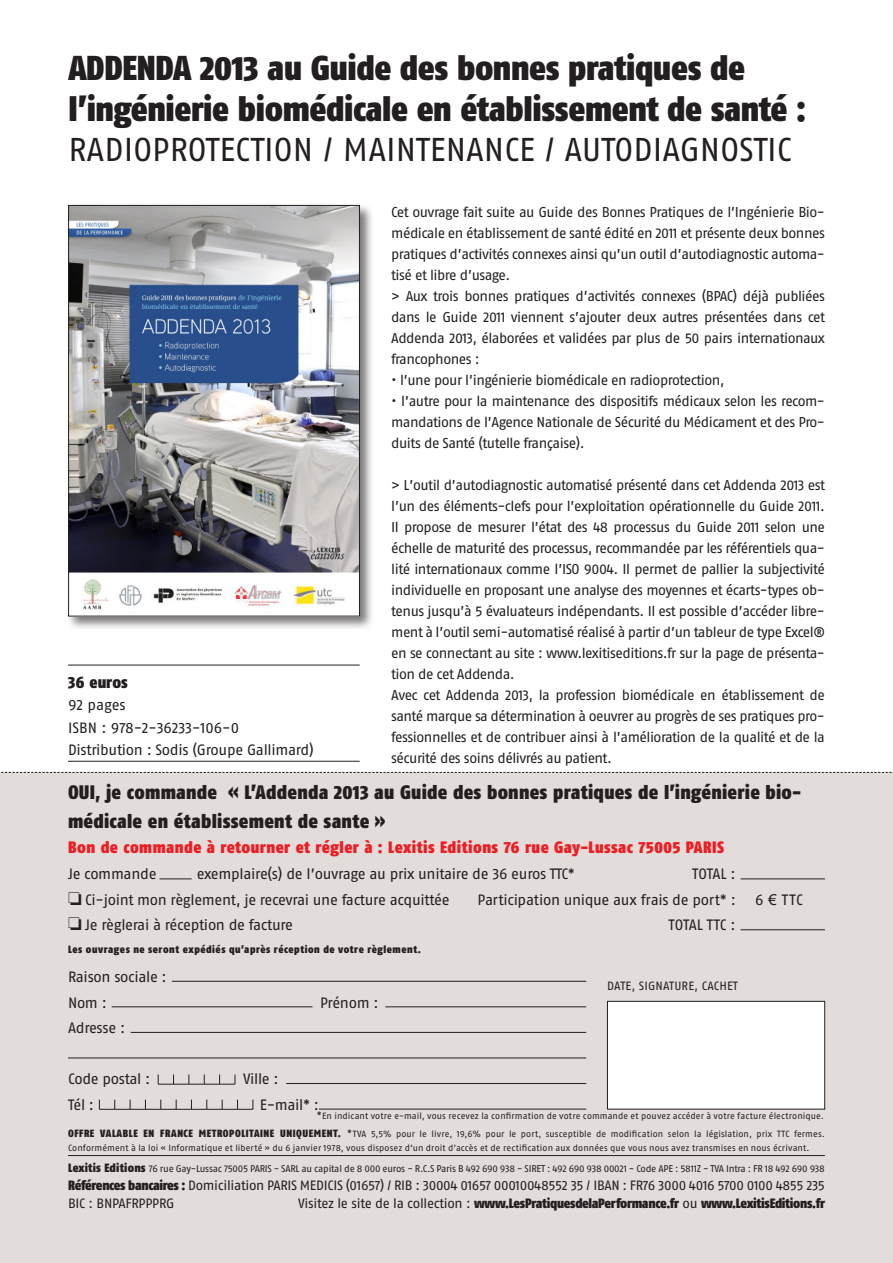
<style>
.page{position:relative;width:893px;height:1263px;background:#fff}
.page>*{position:absolute;margin:0;border:0;box-sizing:border-box;transform-origin:0 0}
.t1{font:34.5px/41.4px "Fago Co Black Lf";letter-spacing:-.01em;color:#231f20}
.t2{font:33px "Fago No Regular LF";color:#231f20}
.t3{font:19.5px/28.8px "Fago Co Black Lf";letter-spacing:.015em;color:#231f20}
.t4{font:16.5px "Fago Co Black Lf";letter-spacing:.025em;color:#ee1d23}
.t5{font:16.5px "Fago Co Black Lf";color:#231f20}
.t6{font:15px/22.5px "Fago No Regular LF";letter-spacing:-.02em;color:#231f20}
.t7{font:14.25px/21px "Fago No Regular LF";letter-spacing:-.035em;color:#231f20;text-align:justify}
.t8{font:13.5px "Fago No Regular LF";letter-spacing:-.02em;color:#231f20}
.t9{font:13.5px "Fago Co Black Lf";letter-spacing:-.02em;color:#231f20}
.t10{font:12px "Fago No Regular LF";letter-spacing:.01em;color:#231f20}
.t11{font:10.5px "Fago Co Black Lf";letter-spacing:.055em;color:#231f20}
.t12{font:9.75px "Fago No Regular LF";letter-spacing:-.025em;color:#231f20}
.t13{font:9px/13.5px "Fago No Regular LF";letter-spacing:.01em;color:#231f20}
.s1{font-family:"Arial"}
.s2{font-size:10.5px}
.s3{font-family:"Fago Co Black Lf";font-size:10.5px}
.s4{font-family:"Fago Co Black Lf";font-size:12px}
.s5{font-family:"Fago Co Black Lf"}
.s6{font-family:"Fago No Regular LF"}
</style>
<div class="page">
<div style="left:0;top:773px;width:893px;height:490px;background:#e2ddda"></div>
<svg style="left:0;top:772px;width:893px;height:1px"></svg>
<hr style="left:68px;top:1155px;width:757px;height:1px;background:#231f20">
<hr style="left:159px;top:879px;width:33px;height:1px;background:#231f20">
<hr style="left:741px;top:879px;width:84px;height:1px;background:#231f20">
<hr style="left:741px;top:929px;width:84px;height:1px;background:#231f20">
<div style="left:66px;top:203px;width:308px;height:428px;background:#231f20;opacity:.6"></div>
<img style="left:70px;top:207px;width:288px;height:407px">
<div style="left:68px;top:205px;width:292px;height:411px;border:1px solid #231f20"></div>
<div style="left:607px;top:1001px;width:218px;height:108px;background:#fff"></div>
<div style="left:607px;top:1001px;width:218px;height:108px;border:1px solid #231f20"></div>
<hr style="left:172px;top:981px;width:414px;height:1px;background:#231f20">
<hr style="left:112px;top:1006px;width:201px;height:1px;background:#231f20">
<hr style="left:385px;top:1006px;width:201px;height:1px;background:#231f20">
<hr style="left:131px;top:1032px;width:455px;height:1px;background:#231f20">
<hr style="left:286px;top:1083px;width:300px;height:1px;background:#231f20">
<hr style="left:319px;top:1109px;width:267px;height:1px;background:#231f20">
<hr style="left:158px;top:1084px;width:77px;height:1px;background:#231f20">
<hr style="left:99px;top:1109px;width:77px;height:1px;background:#231f20">
<hr style="left:176px;top:1109px;width:77px;height:1px;background:#231f20">
<hr style="left:68px;top:1058px;width:518px;height:1px;background:#231f20">
<hr style="left:68px;top:665px;width:292px;height:1px;background:#231f20">
<hr style="left:68px;top:761px;width:292px;height:1px;background:#231f20">
<p class="t1" style="left:68px;top:47px;width:739px">ADDENDA 2013 au Guide des bonnes pratiques de l’ingénierie biomédicale en établissement de santé :</p>
<p class="t2" style="left:68px;top:131px;width:725px">RADIOPROTECTION / MAINTENANCE / AUTODIAGNOSTIC</p>
<p class="t5" style="left:68px;top:672px;width:61px">36 euros</p>
<p class="t6" style="left:68px;top:694px;width:173px">92 pages<br>ISBN : 978-2-36233-106-0</p>
<p class="t6" style="left:68px;top:739px;width:247px">Distribution : Sodis (Groupe Gallimard)</p>
<p class="t7" style="left:391px;top:201px;width:435px">Cet ouvrage fait suite au Guide des Bonnes Pratiques de l’Ingénierie Bio&shy;médicale en établissement de santé édité en 2011 et présente deux bonnes pratiques d’activités connexes ainsi qu’un outil d’autodiagnostic automa&shy;tisé et libre d’usage.</p>
<p class="t7" style="left:391px;top:285px;width:435px">&gt; Aux trois bonnes pratiques d’activités connexes (BPAC) déjà publiées dans le Guide 2011 viennent s’ajouter deux autres présentées dans cet Addenda 2013, élaborées et validées par plus de 50 pairs internationaux francophones :</p>
<p class="t7" style="left:391px;top:369px;width:335px">• l’une pour l’ingénierie biomédicale en radioprotection,</p>
<p class="t7" style="left:391px;top:390px;width:435px">• l’autre pour la maintenance des dispositifs médicaux selon les recom&shy;mandations de l’Agence Nationale de Sécurité du Médicament et des Pro&shy;duits de Santé (tutelle française).</p>
<p class="t7" style="left:391px;top:474px;width:435px">&gt; L’outil d’autodiagnostic automatisé présenté dans cet Addenda 2013 est l’un des éléments-clefs pour l’exploitation opérationnelle du Guide 2011.<br>Il propose de mesurer l’état des 48 processus du Guide 2011 selon une échelle de maturité des processus, recommandée par les référentiels qua&shy;lité internationaux comme l’ISO 9004. Il permet de pallier la subjectivité individuelle en proposant une analyse des moyennes et écarts-types ob&shy;tenus jusqu’à 5 évaluateurs indépendants. Il est possible d’accéder libre&shy;ment à l’outil semi-automatisé réalisé à partir d’un tableur de type Excel®</p>
<p class="t7" style="left:391px;top:642px;width:435px">en se connectant au site : www.lexitiseditions.fr sur la page de présenta&shy;tion de cet Addenda.</p>
<p class="t7" style="left:391px;top:684px;width:435px">Avec cet Addenda 2013, la profession biomédicale en établissement de santé marque sa détermination à oeuvrer au progrès de ses pratiques pro&shy;fessionnelles et de contribuer ainsi à l’amélioration de la qualité et de la sécurité des soins délivrés au patient.</p>
<p class="t3" style="left:68px;top:777px;width:735px">OUI, je commande « L’Addenda 2013 au Guide des bonnes pratiques de l’ingénierie bio&shy;médicale en établissement de sante »</p>
<p class="t4" style="left:68px;top:837px;width:658px">Bon de commande à retourner et régler à : Lexitis Editions 76 rue Gay-Lussac 75005 PARIS</p>
<p class="t6" style="left:68px;top:862px;width:90px">Je commande</p>
<p class="t6" style="left:197px;top:862px;width:380px">exemplaire(s) de l’ouvrage au prix unitaire de 36 euros TTC*</p>
<p class="t6" style="left:692px;top:862px;width:45px">TOTAL :</p>
<p class="t6" style="left:477px;top:888px;width:260px">Participation unique aux frais de port* :</p>
<p class="t6" style="left:755px;top:888px;width:49px">6 <span class="s1">€</span> TTC</p>
<p class="t6" style="left:668px;top:913px;width:69px">TOTAL TTC :</p>
<p class="t6" style="left:68px;top:888px;width:383px">□ Ci-joint mon règlement, je recevrai une facture acquittée</p>
<p class="t6" style="left:68px;top:914px;width:227px">□ Je règlerai à réception de facture</p>
<p class="t11" style="left:68px;top:943px;width:354px">Les ouvrages ne seront expédiés qu’après réception de votre règlement.</p>
<p class="t6" style="left:68px;top:965px;width:100px">Raison sociale :</p>
<p class="t6" style="left:68px;top:991px;width:40px">Nom :</p>
<p class="t6" style="left:320px;top:991px;width:60px">Prénom :</p>
<p class="t6" style="left:68px;top:1016px;width:59px">Adresse :</p>
<p class="t10" style="left:607px;top:979px;width:132px">DATE, SIGNATURE, CACHET</p>
<p class="t6" style="left:68px;top:1067px;width:84px">Code postal :</p>
<p class="t6" style="left:243px;top:1067px;width:37px">Ville :</p>
<p class="t6" style="left:68px;top:1093px;width:28px">Tél :</p>
<p class="t6" style="left:260px;top:1093px;width:61px">E-mail* :</p>
<p class="t13" style="left:317px;top:1109px;width:508px"><span class="s2">*</span>En indicant votre e-mail, vous recevez la confirmation de votre commande et pouvez accéder à votre facture électronique.</p>
<p class="t13" style="left:68px;top:1127px;width:758px"><span class="s3">OFFRE VALABLE EN FRANCE METROPOLITAINE UNIQUEMENT.</span> <span class="s2">*</span>TVA 5,5% pour le livre, 19,6% pour le port, susceptible de modification selon la législation, prix TTC fermes.<br>Conformément à la loi « Informatique et liberté » du 6 janvier 1978, vous disposez d’un droit d’accès et de rectification aux données que vous nous avez transmises en nous écrivant.</p>
<p class="t12" style="left:68px;top:1163px;width:758px"><span class="s4">Lexitis Editions</span> 76 rue Gay-Lussac 75005 PARIS - SARL au capital de 8 000 euros - R.C.S Paris B 492 690 938 - SIRET : 492 690 938 00021 - Code APE : 5811Z - TVA Intra : FR 18 492 690 938</p>
<p class="t8" style="left:68px;top:1178px;width:758px"><span class="s5">Références bancaires :</span> Domiciliation PARIS MEDICIS (01657) / RIB : 30004 01657 00010048552 35 / IBAN : FR76 3000 4016 5700 0100 4855 235</p>
<p class="t8" style="left:68px;top:1196px;width:108px">BIC : BNPAFRPPPRG</p>
<p class="t9" style="left:298px;top:1195px;width:528px"><span class="s6">Visitez le site de la collection :</span> www.LesPratiquesdelaPerformance.fr <span class="s6">ou</span> www.LexitisEditions.fr</p>
</div>
